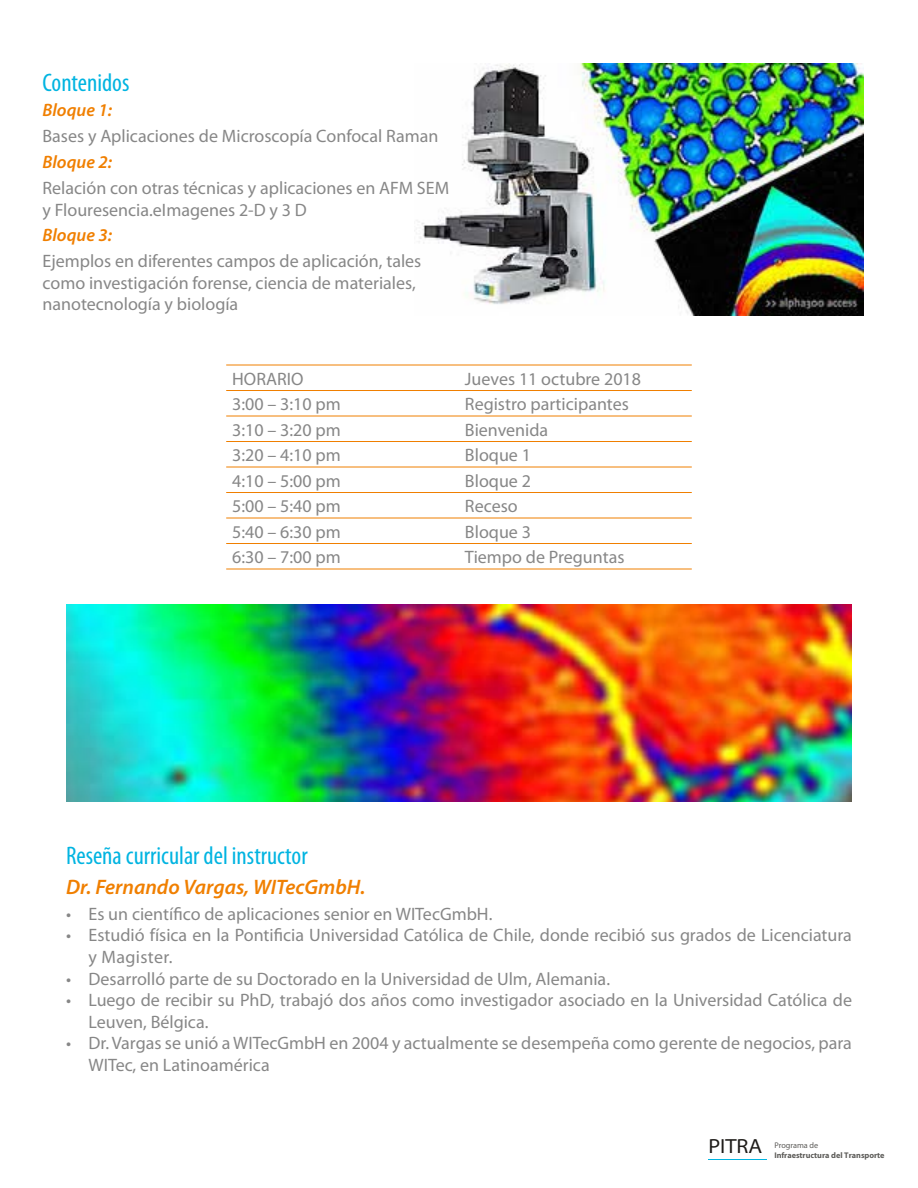
<style>
.page{position:relative;width:918px;height:1188px;background:#fff}
.page>*{position:absolute;margin:0;border:0;box-sizing:border-box;transform-origin:0 0}
.t1{font:condensed 25.5px "Myriad Pro";color:#01b4e1}
.t2{font:italic 600 21px "Myriad Pro";color:#f07f00}
.t3{font:semi-expanded 20.55px "Myriad Pro";color:#1e1c19}
.t4{font:18px/21.6px "Myriad Pro";color:#878787}
.t5{font:italic 600 18px "Myriad Pro";color:#f07f00}
.t6{font:700 8.25px "Myriad Pro";color:#5d5c59}
.t7{font:8.25px "Myriad Pro";color:#5d5c59}
</style>
<div class="page">
<img style="left:66px;top:605px;width:786px;height:196px">
<hr style="left:708px;top:1159px;width:59px;height:1px;background:#01b4e1">
<img style="left:414px;top:64px;width:450px;height:252px">
<hr style="left:226px;top:365px;width:233px;height:1px;background:#f07f00">
<hr style="left:459px;top:365px;width:233px;height:1px;background:#f07f00">
<hr style="left:226px;top:390px;width:233px;height:1px;background:#f07f00">
<hr style="left:459px;top:390px;width:233px;height:1px;background:#f07f00">
<hr style="left:226px;top:416px;width:233px;height:1px;background:#f07f00">
<hr style="left:459px;top:416px;width:233px;height:1px;background:#f07f00">
<hr style="left:226px;top:441px;width:233px;height:1px;background:#f07f00">
<hr style="left:459px;top:441px;width:233px;height:1px;background:#f07f00">
<hr style="left:226px;top:467px;width:233px;height:1px;background:#f07f00">
<hr style="left:459px;top:467px;width:233px;height:1px;background:#f07f00">
<hr style="left:226px;top:492px;width:233px;height:1px;background:#f07f00">
<hr style="left:459px;top:492px;width:233px;height:1px;background:#f07f00">
<hr style="left:226px;top:518px;width:233px;height:1px;background:#f07f00">
<hr style="left:459px;top:518px;width:233px;height:1px;background:#f07f00">
<hr style="left:226px;top:543px;width:233px;height:1px;background:#f07f00">
<hr style="left:459px;top:543px;width:233px;height:1px;background:#f07f00">
<hr style="left:226px;top:569px;width:233px;height:1px;background:#f07f00">
<hr style="left:459px;top:569px;width:233px;height:1px;background:#f07f00">
<h1 class="t1" style="left:43px;top:67px;width:88px">Contenidos</h1>
<p class="t5" style="left:43px;top:99px;width:71px">Bloque 1:</p>
<p class="t4" style="left:43px;top:125px;width:397px">Bases y Aplicaciones de Microscopía Confocal Raman</p>
<p class="t5" style="left:43px;top:151px;width:71px">Bloque 2:</p>
<p class="t4" style="left:43px;top:177px;width:408px">Relación con otras técnicas y aplicaciones en AFM SEM y Flouresencia.eImagenes 2-D y 3 D</p>
<p class="t5" style="left:43px;top:224px;width:71px">Bloque 3:</p>
<p class="t4" style="left:43px;top:250px;width:380px">Ejemplos en diferentes campos de aplicación, tales como investigación forense, ciencia de materiales, nanotecnología y biología</p>
<p class="t4" style="left:232px;top:367px;width:73px">HORARIO</p>
<p class="t4" style="left:465px;top:367px;width:178px">Jueves 11 octubre 2018</p>
<p class="t4" style="left:232px;top:393px;width:110px">3:00 – 3:10 pm</p>
<p class="t4" style="left:465px;top:393px;width:165px">Registro participantes</p>
<p class="t4" style="left:232px;top:418px;width:110px">3:10 – 3:20 pm</p>
<p class="t4" style="left:465px;top:418px;width:85px">Bienvenida</p>
<p class="t4" style="left:232px;top:444px;width:110px">3:20 – 4:10 pm</p>
<p class="t4" style="left:465px;top:444px;width:68px">Bloque 1</p>
<p class="t4" style="left:232px;top:469px;width:110px">4:10 – 5:00 pm</p>
<p class="t4" style="left:465px;top:469px;width:68px">Bloque 2</p>
<p class="t4" style="left:232px;top:495px;width:110px">5:00 – 5:40 pm</p>
<p class="t4" style="left:465px;top:495px;width:54px">Receso</p>
<p class="t4" style="left:232px;top:520px;width:110px">5:40 – 6:30 pm</p>
<p class="t4" style="left:465px;top:520px;width:68px">Bloque 3</p>
<p class="t4" style="left:232px;top:546px;width:110px">6:30 – 7:00 pm</p>
<p class="t4" style="left:465px;top:546px;width:161px">Tiempo de Preguntas</p>
<h1 class="t1" style="left:66px;top:841px;width:243px">Reseña curricular del instructor</h1>
<p class="t2" style="left:66px;top:873px;width:301px">Dr. Fernando Vargas, WITecGmbH.</p>
<p class="t4" style="left:66px;top:903px;width:428px">• Es un científico de aplicaciones senior en WITecGmbH.</p>
<p class="t4" style="left:88px;top:924px;width:765px;text-indent:-22px">• Estudió física en la Pontificia Universidad Católica de Chile, donde recibió sus grados de Licenciatura y Magister.</p>
<p class="t4" style="left:66px;top:967px;width:546px">• Desarrolló parte de su Doctorado en la Universidad de Ulm, Alemania.</p>
<p class="t4" style="left:88px;top:989px;width:765px;text-indent:-22px">• Luego de recibir su PhD, trabajó dos años como investigador asociado en la Universidad Católica de<br>Leuven, Bélgica.</p>
<p class="t4" style="left:88px;top:1032px;width:765px;text-indent:-22px">• Dr. Vargas se unió a WITecGmbH en 2004 y actualmente se desempeña como gerente de negocios, para<br>WITec, en Latinoamérica</p>
<p class="t3" style="left:708px;top:1133px;width:55px">PITRA</p>
<p class="t7" style="left:774px;top:1140px;width:46px">Programa de</p>
<p class="t6" style="left:774px;top:1150px;width:112px">Infraestructura del Transporte</p>
</div>
